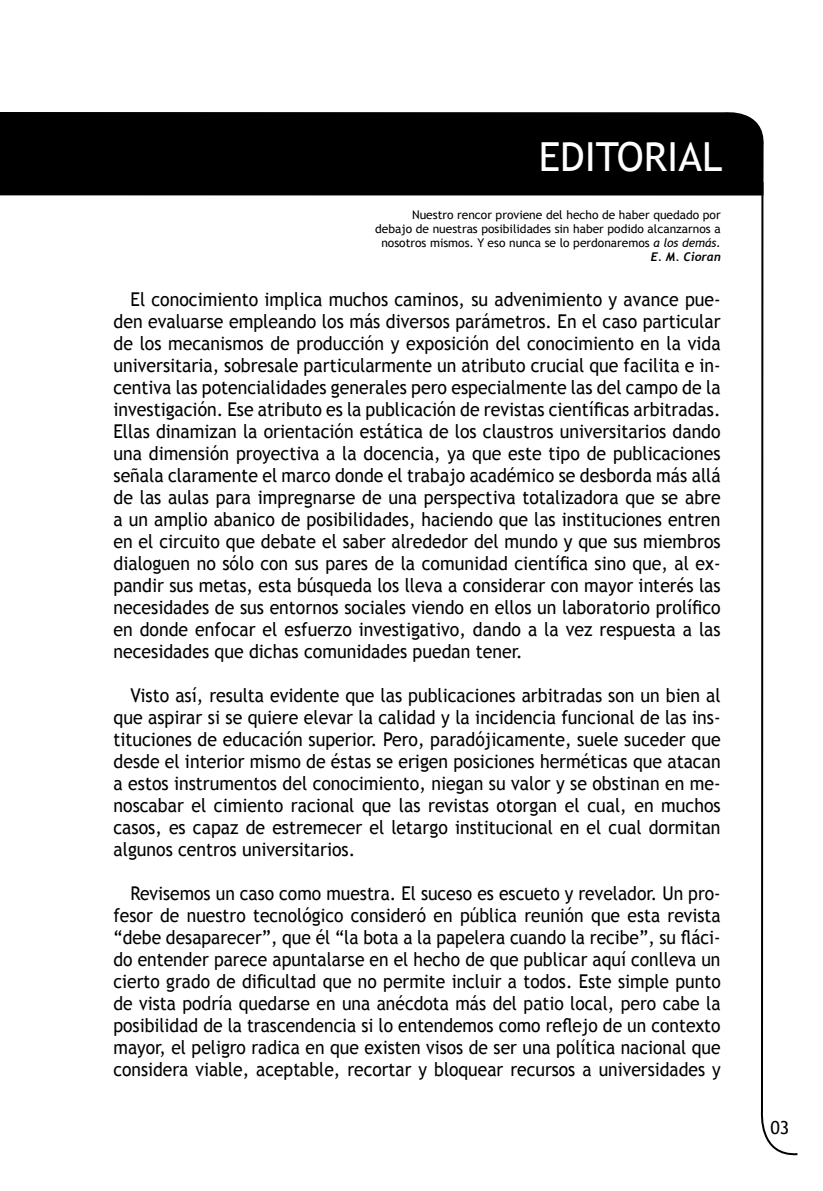
<style>
.page{position:relative;width:823px;height:1191px;background:#fff}
.page>*{position:absolute;margin:0;border:0;box-sizing:border-box;transform-origin:0 0}
.t1{font:40px "Trebuchet MS";color:#fff}
.t2{font:19px/22px "Trebuchet MS";color:#000;text-align:justify;scale:.93 1}
.t3{font:19px/22px "Trebuchet MS";color:#000;text-align:justify;scale:.92 1}
.t4{font:18px "Trebuchet MS";color:#000}
.t5{font:12px/14px "Trebuchet MS";color:#000;text-align:right}
.t6{font:italic 700 12px "Trebuchet";color:#000}
.s1{font-style:italic}
</style>
<div class="page">
<svg style="left:758px;top:195px;width:40px;height:961px"></svg>
<div style="left:0;top:112px;width:764px;height:83px;background:#000"></div>
<h1 class="t1" style="left:538px;top:134px;width:185px">EDITORIAL</h1>
<p class="t5" style="left:375px;top:208px;width:347px">Nuestro rencor proviene del hecho de haber quedado por debajo de nuestras posibilidades sin haber podido alcanzarnos a nosotros mismos. Y eso nunca se lo perdonaremos <span class="s1">a los demás.</span></p>
<p class="t6" style="left:650px;top:249px;width:71px">E. M. Cioran</p>
<p class="t2" style="left:113px;top:289px;width:654px;text-indent:17px">El conocimiento implica muchos caminos, su advenimiento y avance pue&shy;den evaluarse empleando los más diversos parámetros. En el caso particular de los mecanismos de producción y exposición del conocimiento en la vida universitaria, sobresale particularmente un atributo crucial que facilita e in&shy;centiva las potencialidades generales pero especialmente las del campo de la investigación. Ese atributo es la publicación de revistas científicas arbitradas.<br>Ellas dinamizan la orientación estática de los claustros universitarios dando una dimensión proyectiva a la docencia, ya que este tipo de publicaciones señala claramente el marco donde el trabajo académico se desborda más allá de las aulas para impregnarse de una perspectiva totalizadora que se abre a un amplio abanico de posibilidades, haciendo que las instituciones entren en el circuito que debate el saber alrededor del mundo y que sus miembros dialoguen no sólo con sus pares de la comunidad científica sino que, al ex&shy;pandir sus metas, esta búsqueda los lleva a considerar con mayor interés las necesidades de sus entornos sociales viendo en ellos un laboratorio prolífico en donde enfocar el esfuerzo investigativo, dando a la vez respuesta a las necesidades que dichas comunidades puedan tener.</p>
<p class="t2" style="left:113px;top:685px;width:654px;text-indent:17px">Visto así, resulta evidente que las publicaciones arbitradas son un bien al que aspirar si se quiere elevar la calidad y la incidencia funcional de las ins&shy;tituciones de educación superior. Pero, paradójicamente, suele suceder que desde el interior mismo de éstas se erigen posiciones herméticas que atacan a estos instrumentos del conocimiento, niegan su valor y se obstinan en me&shy;noscabar el cimiento racional que las revistas otorgan el cual, en muchos casos, es capaz de estremecer el letargo institucional en el cual dormitan algunos centros universitarios.</p>
<p class="t3" style="left:113px;top:883px;width:661px;text-indent:17px">Revisemos un caso como muestra. El suceso es escueto y revelador. Un pro&shy;fesor de nuestro tecnológico consideró en pública reunión que esta revista “debe desaparecer”, que él “la bota a la papelera cuando la recibe”, su fláci&shy;do entender parece apuntalarse en el hecho de que publicar aquí conlleva un cierto grado de dificultad que no permite incluir a todos. Este simple punto de vista podría quedarse en una anécdota más del patio local, pero cabe la posibilidad de la trascendencia si lo entendemos como reflejo de un contexto mayor, el peligro radica en que existen visos de ser una política nacional que considera viable, aceptable, recortar y bloquear recursos a universidades y</p>
<p class="t4" style="left:770px;top:1116px;width:20px">03</p>
</div>
